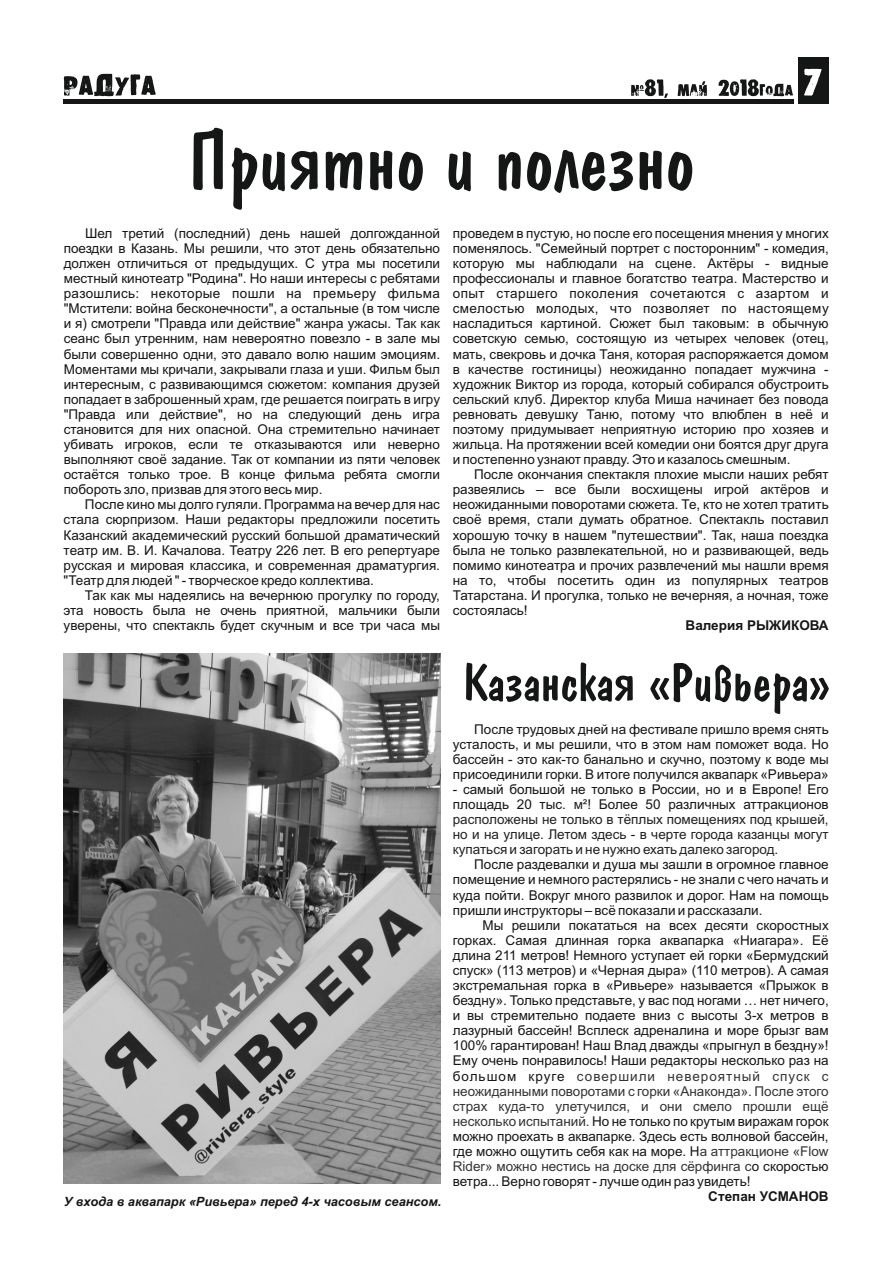
<style>
.page{position:relative;width:893px;height:1263px;background:#fff}
.page>*{position:absolute;margin:0;border:0;box-sizing:border-box;transform-origin:0 0}
.t1{font:13.5px/15.1px "Arial";color:#151616;text-align:justify}
.t2{font:13.5px/15.1px "Arial";color:#212121}
.t3{font:13.5px/15.1px "Arial";color:#333;text-align:justify}
.t4{font:700 13.5px "Arial";color:#151616}
.t5{font:italic 700 12.75px "Arial";color:#151616}
.s1{color:#333}
</style>
<div class="page">
<hr style="left:63px;top:99px;width:730px;height:4px;background:#151616">
<div style="left:798px;top:57px;width:31px;height:46px;background:#151616"></div>
<svg style="left:804px;top:69px;width:18px;height:27px"></svg>
<svg style="left:64px;top:74px;width:92px;height:22px"></svg>
<svg style="left:631px;top:79px;width:37px;height:19px"></svg>
<svg style="left:678px;top:81px;width:29px;height:16px"></svg>
<svg style="left:719px;top:79px;width:74px;height:17px"></svg>
<svg style="left:466px;top:662px;width:363px;height:52px"></svg>
<svg style="left:193px;top:128px;width:469px;height:82px"></svg>
<svg style="left:668px;top:152px;width:24px;height:39px"></svg>
<img style="left:64px;top:654px;width:376px;height:529px">
<p class="t1" style="left:64px;top:227px;width:378px;text-indent:21px">Шел третий (последний) день нашей долгожданной поездки в Казань. Мы решили, что этот день обязательно должен отличиться от предыдущих. С утра мы посетили местный кинотеатр "Родина". Но наши интересы с ребятами разошлись: некоторые пошли на премьеру фильма "Мстители: война бесконечности", а остальные (в том числе и я) смотрели "Правда или действие" жанра ужасы. Так как сеанс был утренним, нам невероятно повезло - в зале мы были совершенно одни, это давало волю нашим эмоциям.<br>Моментами мы кричали, закрывали глаза и уши. Фильм был интересным, с развивающимся сюжетом: компания друзей попадает в заброшенный храм, где решается поиграть в игру "Правда или действие", но на следующий день игра становится для них опасной. Она стремительно начинает убивать игроков, если те отказываются или неверно выполняют своё задание. Так от компании из пяти человек остаётся только трое. В конце фильма ребята смогли побороть зло, призвав для этого весь мир.</p>
<p class="t1" style="left:64px;top:498px;width:378px;text-indent:21px">После кино мы долго гуляли. Программа на вечер для нас стала сюрпризом. Наши редакторы предложили посетить Казанский академический русский большой драматический театр им. В. И. Качалова. Театру 226 лет. В его репертуаре русская и мировая классика, и современная драматургия. "Театр для людей " - творческое кредо коллектива.</p>
<p class="t1" style="left:64px;top:589px;width:378px;text-indent:21px">Так как мы надеялись на вечернюю прогулку по городу, эта новость была не очень приятной, мальчики были уверены, что спектакль будет скучным и все три часа мы</p>
<p class="t1" style="left:453px;top:227px;width:377px">проведем в пустую, но после его посещения мнения у многих поменялось. "Семейный портрет с посторонним" - комедия, которую мы наблюдали на сцене. Актёры - видные профессионалы и главное богатство театра. Мастерство и опыт старшего поколения сочетаются с азартом и смелостью молодых, что позволяет по настоящему насладиться картиной. Сюжет был таковым: в обычную советскую семью, состоящую из четырех человек (отец, мать, свекровь и дочка Таня, которая распоряжается домом в качестве гостиницы) неожиданно попадает мужчина - художник Виктор из города, который собирался обустроить сельский клуб. Директор клуба Миша начинает без повода ревновать девушку Таню, потому что влюблен в неё и поэтому придумывает неприятную историю про хозяев и жильца. На протяжении всей комедии они боятся друг друга и постепенно узнают правду. Это и казалось смешным.</p>
<p class="t1" style="left:453px;top:468px;width:377px;text-indent:21px">После окончания спектакля плохие мысли наших ребят развеялись – все были восхищены игрой актёров и неожиданными поворотами сюжета. Те, кто не хотел тратить своё время, стали думать обратное. Спектакль поставил хорошую точку в нашем "путешествии". Так, наша поездка была не только развлекательной, но и развивающей, ведь помимо кинотеатра и прочих развлечений мы нашли время на то, чтобы посетить один из популярных театров Татарстана. И прогулка, только не вечерняя, а ночная, тоже состоялась!</p>
<p class="t4" style="left:686px;top:620px;width:145px">Валерия РЫЖИКОВА</p>
<p class="t5" style="left:64px;top:1196px;width:379px">У входа в аквапарк «Ривьера» перед 4-х часовым сеансом.</p>
<p class="t1" style="left:453px;top:722px;width:377px;text-indent:21px">После трудовых дней на фестивале пришло время снять усталость, и мы решили, что в этом нам поможет вода. Но бассейн - это как-то банально и скучно, поэтому к воде мы присоединили горки. В итоге получился аквапарк «Ривьера»</p>
<p class="t1" style="left:453px;top:783px;width:377px">- самый большой не только в России, но и в Европе! Его площадь 20 тыс.</p>
<p class="t2" style="left:453px;top:798px;width:377px;text-indent:121px">м²!<br>расположены не только в тёплых помещениях под крышей, но и на улице. Летом здесь - в черте города казанцы могут купаться и загорать и не нужно ехать далеко загород.</p>
<p class="t1" style="left:599px;top:798px;width:231px">Более 50 различных аттракционов</p>
<p class="t1" style="left:453px;top:858px;width:377px;text-indent:21px">После раздевалки и душа мы зашли в огромное главное помещение и немного растерялись - не знали с чего начать и куда пойти. Вокруг много развилок и дорог. Нам на помощь пришли инструкторы – всё показали и рассказали.</p>
<p class="t1" style="left:453px;top:918px;width:377px;text-indent:30px">Мы решили покататься на всех десяти скоростных горках. Самая длинная горка аквапарка «Ниагара». Её длина 211 метров! Немного уступает ей горки «Бермудский спуск» (113 метров) и «Черная дыра» (110 метров). А самая экстремальная горка в «Ривьере» называется «Прыжок в бездну». Только представьте, у вас под ногами … нет ничего, и вы стремительно подаете вниз с высоты 3-х метров в лазурный бассейн! Всплеск адреналина и море брызг вам 100% гарантирован! Наш Влад дважды «прыгнул в бездну»!<br>Ему очень понравилось! Наши редакторы несколько раз на большом круге</p>
<p class="t1" style="left:453px;top:1115px;width:377px"><span class="s1">несколько испытаний.</span> Но не только по крутым виражам горок можно проехать в аквапарке. Здесь есть волновой бассейн, где можно ощутить себя как на море. Н<span class="s1">а аттракционе «Flow Rider» можно нестись на доске для сёрфинга с</span>о скоростью ветра... Верно говорят - лучше один раз увидеть!</p>
<p class="t4" style="left:708px;top:1191px;width:122px">Степан УСМАНОВ</p>
<p class="t3" style="left:453px;top:1069px;width:377px;text-indent:124px">совершили невероятный спуск с неожиданными поворотами с горки «Анаконда». После этого страх куда-то улетучился, и они смело прошли ещё</p>
</div>
